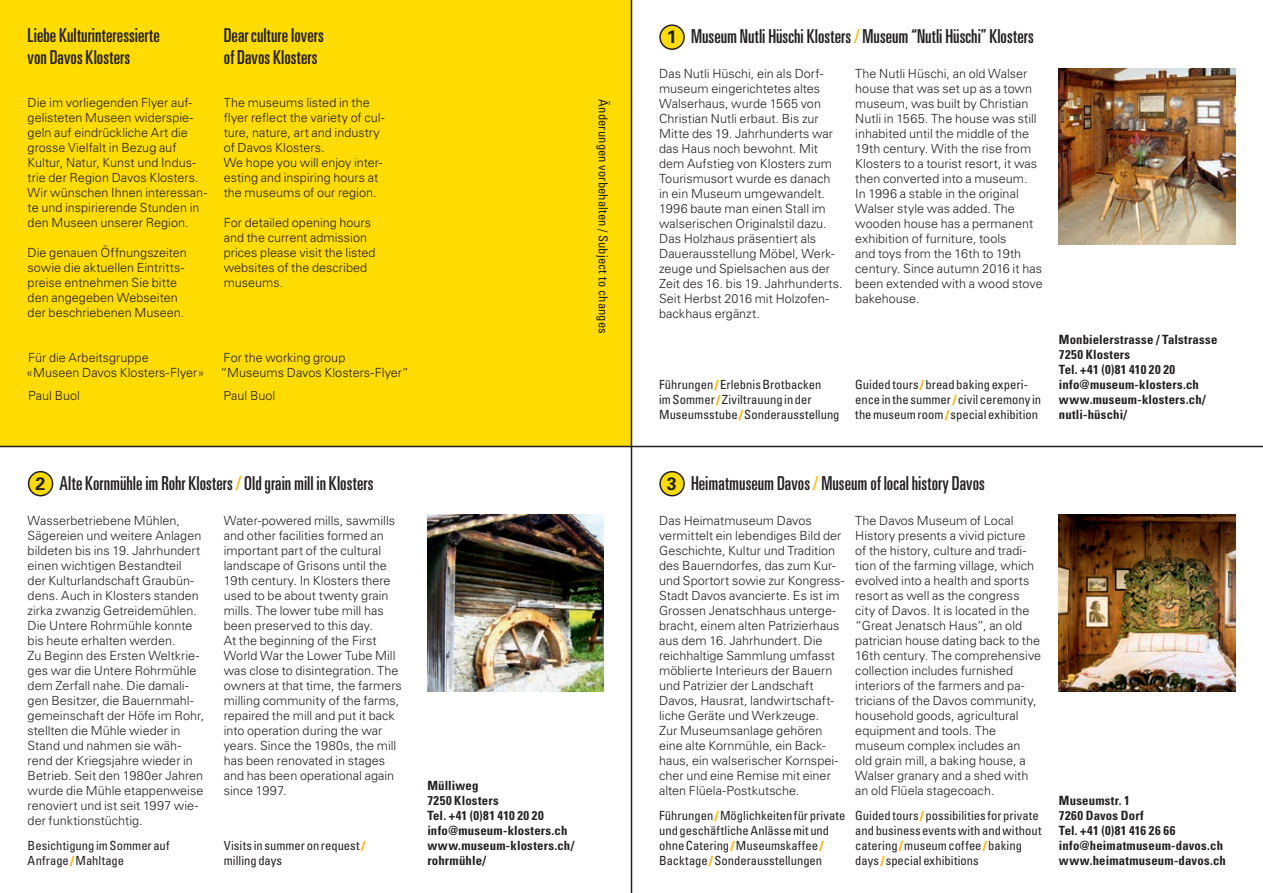
<style>
.page{position:relative;width:1263px;height:893px;background:#fff}
.page>*{position:absolute;margin:0;border:0;box-sizing:border-box;transform-origin:0 0}
.t1{font:ultra-condensed 19.2px/21.8px "Univers";letter-spacing:.005em;color:#231f20}
.t2{font:700 condensed 12.75px/15px "Univers";letter-spacing:.01em;color:#231f20}
.t3{font:300 12.6px/15px "Univers";color:#231f20}
.t4{font:condensed 12.6px/15px "Univers";color:#231f20}
.s1{font-weight:700;font-stretch:normal;font-size:18px}
.s2{color:#fcb814}
.s3{font-weight:900;font-stretch:normal;color:#fcb814}
</style>
<div class="page">
<div style="left:0;top:0;width:631px;height:446px;background:#ffdc01"></div>
<div style="left:660px;top:25px;width:24px;height:24px;background:#ffdc01;border-radius:50%"></div>
<div style="left:659px;top:24px;width:26px;height:26px;border:2px solid #231f20;border-radius:50%"></div>
<div style="left:29px;top:472px;width:24px;height:24px;background:#ffdc01;border-radius:50%"></div>
<div style="left:28px;top:471px;width:25px;height:25px;border:2px solid #231f20;border-radius:50%"></div>
<div style="left:660px;top:472px;width:24px;height:24px;background:#ffdc01;border-radius:50%"></div>
<div style="left:659px;top:471px;width:26px;height:25px;border:2px solid #231f20;border-radius:50%"></div>
<img style="left:1059px;top:68px;width:176px;height:176px">
<img style="left:427px;top:514px;width:177px;height:177px">
<img style="left:1059px;top:514px;width:176px;height:177px">
<hr style="left:631px;top:0;width:1px;height:446px;background:#231f20">
<hr style="left:631px;top:446px;width:1px;height:447px;background:#231f20">
<hr style="left:0;top:446px;width:631px;height:1px;background:#231f20">
<hr style="left:631px;top:446px;width:632px;height:1px;background:#231f20">
<h1 class="t1" style="left:28px;top:24px;width:134px">Liebe Kulturinteressierte von Davos Klosters</h1>
<h1 class="t1" style="left:224px;top:24px;width:101px">Dear culture lovers of Davos Klosters</h1>
<p class="t3" style="left:28px;top:95px;width:181px">Die im vorliegenden Flyer auf&shy;gelisteten Museen widerspie&shy;geln auf eindrückliche Art die grosse Vielfalt in Bezug auf<br>Kultur, Natur, Kunst und Indus&shy;trie der Region Davos Klosters.<br>Wir wünschen Ihnen interessan&shy;te und inspirierende Stunden in den Museen unserer Region.</p>
<p class="t3" style="left:28px;top:245px;width:161px">Die genauen Öffnungszeiten sowie die aktuellen Eintritts&shy;preise entnehmen Sie bitte den angegeben Webseiten der beschriebenen Museen.</p>
<p class="t3" style="left:26px;top:350px;width:180px">Für die Arbeitsgruppe<br>«Museen Davos Klosters-Flyer»</p>
<p class="t3" style="left:28px;top:387px;width:53px">Paul Buol</p>
<p class="t3" style="left:224px;top:95px;width:162px">The museums listed in the flyer reflect the variety of cul&shy;ture, nature, art and industry of Davos Klosters.<br>We hope you will enjoy inter&shy;esting and inspiring hours at the museums of our region.</p>
<p class="t3" style="left:224px;top:215px;width:153px">For detailed opening hours and the current admission prices please visit the listed websites of the described museums.</p>
<p class="t3" style="left:220px;top:350px;width:190px">For the working group “Museums Davos Klosters-Flyer”</p>
<p class="t3" style="left:223px;top:387px;width:53px">Paul Buol</p>
<p class="t4" style="left:611px;top:99px;width:236px;rotate:90deg">Änderungen vorbehalten / Subject to changes</p>
<h1 class="t1" style="left:35px;top:472px;width:340px"><span class="s1">2</span> Alte Kornmühle im Rohr Klosters <span class="s2">/</span> Old grain mill in Klosters</h1>
<p class="t3" style="left:28px;top:512px;width:178px">Wasserbetriebene Mühlen,<br>Sägereien und weitere Anlagen bildeten bis ins 19. Jahrhundert einen wichtigen Bestandteil<br>der Kulturlandschaft Graubün&shy;dens. Auch in Klosters standen zirka zwanzig Getreidemühlen.<br>Die Untere Rohrmühle konnte bis heute erhalten werden.<br>Zu Beginn des Ersten Weltkrie&shy;ges war die Untere Rohrmühle dem Zerfall nahe. Die damali&shy;gen Besitzer, die Bauernmahl&shy;gemeinschaft der Höfe im Rohr, stellten die Mühle wieder in<br>Stand und nahmen sie wäh&shy;rend der Kriegsjahre wieder in<br>Betrieb. Seit den 1980er Jahren wurde die Mühle etappenweise renoviert und ist seit 1997 wie&shy;der funktionstüchtig.</p>
<p class="t3" style="left:224px;top:512px;width:180px">Water-powered mills, sawmills and other facilities formed an important part of the cultural landscape of Grisons until the<br>19th century. In Klosters there used to be about twenty grain mills. The lower tube mill has been preserved to this day.<br>At the beginning of the First<br>World War the Lower Tube Mill was close to disintegration. The owners at that time, the farmers milling community of the farms, repaired the mill and put it back into operation during the war years. Since the 1980s, the mill has been renovated in stages and has been operational again since 1997.</p>
<p class="t4" style="left:28px;top:838px;width:143px">Besichtigung im Sommer auf<br>Anfrage <span class="s3">/</span> Mahltage</p>
<p class="t4" style="left:224px;top:838px;width:143px">Visits in summer on request<span class="s3">/ </span>milling days</p>
<p class="t2" style="left:427px;top:778px;width:148px">Mülliweg<br>7250 Klosters<br>Tel. +41 (0)81 410 20 20 info@museum-klosters.ch www.museum-klosters.ch/ rohrmühle/</p>
<h1 class="t1" style="left:667px;top:26px;width:368px"><span class="s1">1</span> Museum Nutli Hüschi Klosters <span class="s2">/</span> Museum “Nutli Hüschi” Klosters</h1>
<p class="t3" style="left:659px;top:66px;width:185px">Das Nutli Hüschi, ein als Dorf&shy;museum eingerichtetes altes<br>Walserhaus, wurde 1565 von<br>Christian Nutli erbaut. Bis zur<br>Mitte des 19. Jahrhunderts war das Haus noch bewohnt. Mit dem Aufstieg von Klosters zum<br>Tourismusort wurde es danach in ein Museum umgewandelt.<br>1996 baute man einen Stall im walserischen Originalstil dazu.<br>Das Holzhaus präsentiert als<br>Dauerausstellung Möbel, Werk&shy;zeuge und Spielsachen aus der<br>Zeit des 16. bis 19. Jahrhunderts.<br>Seit Herbst 2016 mit Holzofen&shy;backhaus ergänzt.</p>
<p class="t3" style="left:855px;top:66px;width:189px">The Nutli Hüschi, an old Walser house that was set up as a town museum, was built by Christian<br>Nutli in 1565. The house was still inhabited until the middle of the<br>19th century. With the rise from<br>Klosters to a tourist resort, it was then converted into a museum.<br>In 1996 a stable in the original<br>Walser style was added. The wooden house has a permanent exhibition of furniture, tools<br>and toys from the 16th to 19th century. Since autumn 2016 it has been extended with a wood stove bakehouse.</p>
<p class="t4" style="left:659px;top:377px;width:182px">Führungen <span class="s3">/</span> Erlebnis Brotbacken<br>im Sommer<span class="s3">/</span> Ziviltrauung in der<br>Museumsstube<span class="s3">/</span> Sonderausstellung</p>
<p class="t4" style="left:855px;top:377px;width:187px">Guided tours <span class="s3">/</span> bread baking experi&shy;ence in the summer<span class="s3">/</span> civil ceremony in the museum room <span class="s3">/</span> special exhibition</p>
<p class="t2" style="left:1059px;top:332px;width:160px">Monbielerstrasse / Talstrasse<br>7250 Klosters<br>Tel. +41 (0)81 410 20 20 info@museum-klosters.ch www.museum-klosters.ch/ nutli-hüschi/</p>
<h1 class="t1" style="left:667px;top:472px;width:319px"><span class="s1">3</span> Heimatmuseum Davos <span class="s2">/</span> Museum of local history Davos</h1>
<p class="t3" style="left:659px;top:512px;width:187px">Das Heimatmuseum Davos vermittelt ein lebendiges Bild der<br>Geschichte, Kultur und Tradition des Bauerndorfes, das zum Kur&shy;und Sportort sowie zur Kongress-<br>Stadt Davos avancierte. Es ist im<br>Grossen Jenatschhaus unterge&shy;bracht, einem alten Patrizierhaus aus dem 16. Jahrhundert. Die reichhaltige Sammlung umfasst möblierte Interieurs der Bauern und Patrizier der Landschaft<br>Davos, Hausrat, landwirtschaft&shy;liche Geräte und Werkzeuge.<br>Zur Museumsanlage gehören eine alte Kornmühle, ein Back&shy;haus, ein walserischer Kornspei&shy;cher und eine Remise mit einer alten Flüela-Postkutsche.</p>
<p class="t3" style="left:855px;top:512px;width:187px">The Davos Museum of Local<br>History presents a vivid picture<br>of the history, culture and tradi&shy;tion of the farming village, which evolved into a health and sports resort as well as the congress city of Davos. It is located in the “Great Jenatsch Haus”, an old patrician house dating back to the<br>16th century. The comprehensive collection includes furnished interiors of the farmers and pa&shy;tricians of the Davos community, household goods, agricultural equipment and tools. The museum complex includes an<br>old grain mill, a baking house, a<br>Walser granary and a shed with an old Flüela stagecoach.</p>
<p class="t4" style="left:659px;top:808px;width:188px">Führungen <span class="s3">/</span> Möglichkeiten für private und geschäftliche Anlässe mit und ohne Catering <span class="s3">/</span> Museumskaffee <span class="s3">/ </span>Backtage <span class="s3">/</span> Sonderausstellungen</p>
<p class="t4" style="left:855px;top:808px;width:188px">Guided tours <span class="s3">/</span> possibilities for private and business events with and without catering <span class="s3">/</span> museum coffee <span class="s3">/</span> baking days <span class="s3">/</span> special exhibitions</p>
<p class="t2" style="left:1059px;top:793px;width:169px">Museumstr. 1<br>7260 Davos Dorf<br>Tel. +41 (0)81 416 26 66 info@heimatmuseum-davos.ch www.heimatmuseum-davos.ch</p>
</div>
